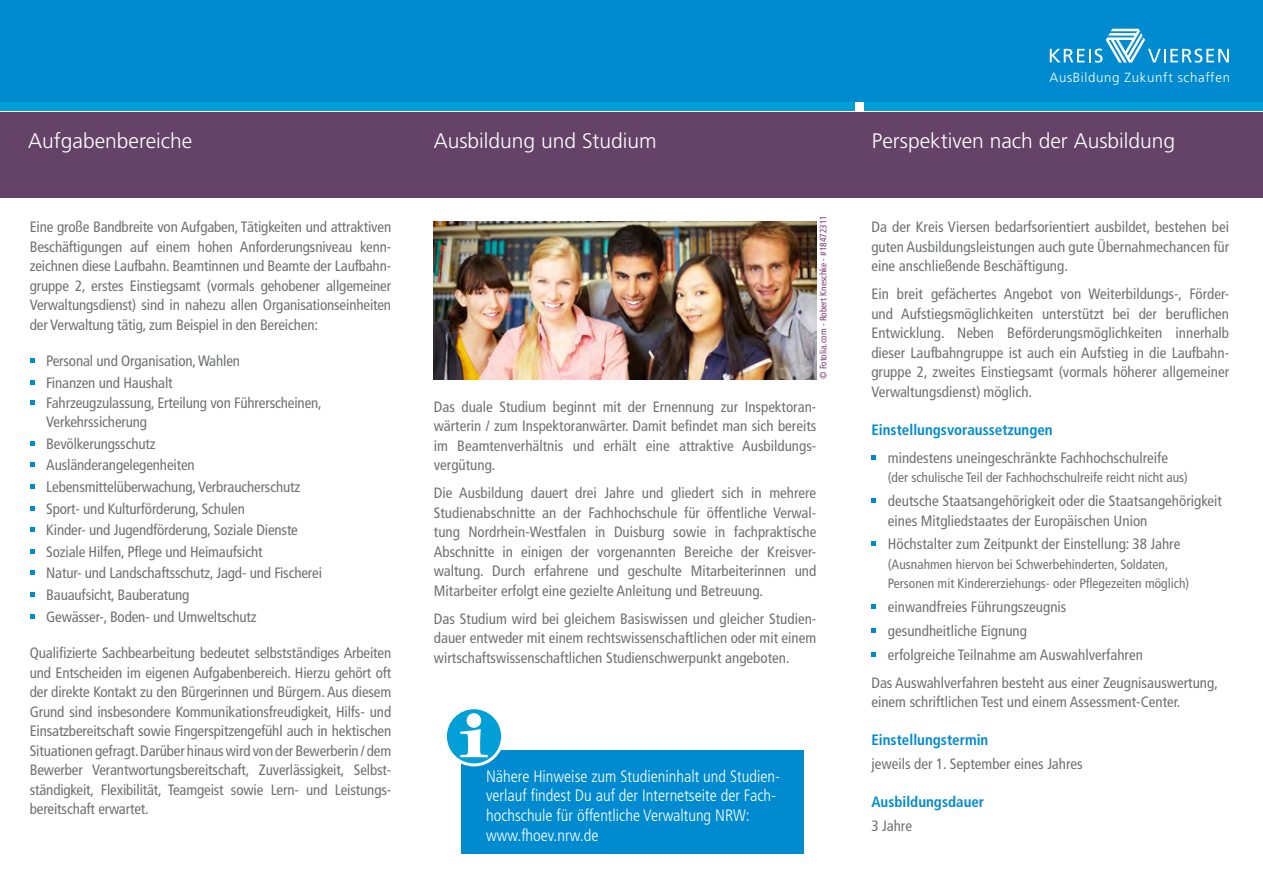
<style>
.page{position:relative;width:1263px;height:893px;background:#fff}
.page>*{position:absolute;margin:0;border:0;box-sizing:border-box;transform-origin:0 0}
.t1{font:300 21px "Frutiger LT Std";color:#fff}
.t2{font:300 condensed 16.5px/19.5px "Frutiger LT Std";color:#fff}
.t3{font:condensed 15px/19.5px "Frutiger LT Std";color:#707172;text-align:justify}
.t4{font:700 condensed 15px "Frutiger LT Std";color:#008bd0}
.t5{font:condensed 13.5px/19.5px "Frutiger LT Std";color:#707172}
.t6{font:300 13.2px "Frutiger LT Std";letter-spacing:.05em;color:#fff}
.t7{font:condensed 9.3px "Frutiger LT Std";color:#823978}
</style>
<div class="page">
<div style="left:0;top:0;width:1263px;height:111px;background:#008bd0"></div>
<div style="left:0;top:102px;width:1263px;height:9px;background:#009fd8"></div>
<div style="left:0;top:113px;width:1263px;height:85px;background:#654267"></div>
<div style="left:855px;top:102px;width:9px;height:9px;background:#fff"></div>
<svg style="left:1050px;top:29px;width:179px;height:34px"></svg>
<svg style="left:871px;top:455px;width:5px;height:5px"></svg>
<svg style="left:871px;top:498px;width:5px;height:5px"></svg>
<svg style="left:871px;top:542px;width:5px;height:4px"></svg>
<svg style="left:871px;top:604px;width:5px;height:5px"></svg>
<svg style="left:871px;top:628px;width:5px;height:5px"></svg>
<svg style="left:871px;top:652px;width:5px;height:4px"></svg>
<svg style="left:30px;top:359px;width:4px;height:4px"></svg>
<svg style="left:30px;top:380px;width:4px;height:5px"></svg>
<svg style="left:30px;top:400px;width:4px;height:4px"></svg>
<svg style="left:30px;top:441px;width:4px;height:4px"></svg>
<svg style="left:30px;top:463px;width:4px;height:4px"></svg>
<svg style="left:30px;top:484px;width:4px;height:5px"></svg>
<svg style="left:30px;top:506px;width:4px;height:4px"></svg>
<svg style="left:30px;top:527px;width:4px;height:5px"></svg>
<svg style="left:30px;top:549px;width:4px;height:5px"></svg>
<svg style="left:30px;top:571px;width:4px;height:4px"></svg>
<svg style="left:30px;top:592px;width:4px;height:5px"></svg>
<svg style="left:30px;top:614px;width:4px;height:4px"></svg>
<div style="left:461px;top:751px;width:342px;height:103px;background:#008bd0"></div>
<svg style="left:445px;top:708px;width:58px;height:57px"></svg>
<div style="left:444px;top:706px;width:60px;height:60px;border:3px solid #fff;border-radius:50%"></div>
<svg style="left:460px;top:713px;width:28px;height:44px"></svg>
<img style="left:434px;top:221px;width:382px;height:158px">
<p class="t6" style="left:1049px;top:70px;width:182px">AusBildung Zukunft schaffen</p>
<h1 class="t1" style="left:28px;top:129px;width:166px">Aufgabenbereiche</h1>
<h1 class="t1" style="left:434px;top:128px;width:224px">Ausbildung und Studium</h1>
<h1 class="t1" style="left:872px;top:128px;width:305px">Perspektiven nach der Ausbildung</h1>
<p class="t3" style="left:30px;top:217px;width:363px">Eine große Bandbreite von Aufgaben, Tätigkeiten und attraktiven Beschäftigungen auf einem hohen Anforderungsniveau kenn&shy;zeichnen diese Laufbahn. Beamtinnen und Beamte der Laufbahn&shy;gruppe 2, erstes Einstiegsamt (vormals gehobener allgemeiner Verwaltungsdienst) sind in nahezu allen Organisationseinheiten der Verwaltung tätig, zum Beispiel in den Bereichen:</p>
<p class="t3" style="left:46px;top:350px;width:195px;line-height:21.6px">Personal und Organisation, Wahlen<br>Finanzen und Haushalt</p>
<p class="t3" style="left:46px;top:393px;width:277px">Fahrzeugzulassung, Erteilung von Führerscheinen,<br>Verkehrssicherung</p>
<p class="t3" style="left:46px;top:433px;width:277px;line-height:21.6px;text-align:left">Bevölkerungsschutz<br>Ausländerangelegenheiten Lebensmittelüberwachung, Verbraucherschutz Sport- und Kulturförderung, Schulen<br>Kinder- und Jugendförderung, Soziale Dienste Soziale Hilfen, Pflege und Heimaufsicht<br>Natur- und Landschaftsschutz, Jagd- und Fischerei Bauaufsicht, Bauberatung<br>Gewässer-, Boden- und Umweltschutz</p>
<p class="t3" style="left:30px;top:643px;width:363px">Qualifizierte Sachbearbeitung bedeutet selbstständiges Arbeiten und Entscheiden im eigenen Aufgabenbereich. Hierzu gehört oft der direkte Kontakt zu den Bürgerinnen und Bürgern. Aus diesem Grund sind insbesondere Kommunikationsfreudigkeit, Hilfs- und Einsatzbereitschaft sowie Fingerspitzengefühl auch in hektischen Situationen gefragt. Darüber hinaus wird von der Bewerberin / dem Bewerber Verantwortungsbereitschaft, Zuverlässigkeit, Selbst&shy;ständigkeit, Flexibilität, Teamgeist sowie Lern- und Leistungs&shy;bereitschaft erwartet.</p>
<p class="t7" style="left:818px;top:379px;width:165px;rotate:-90deg">© Fotolia.com - Robert Kneschke - #18472311</p>
<p class="t3" style="left:434px;top:397px;width:384px">Das duale Studium beginnt mit der Ernennung zur Inspektoran&shy;wärterin / zum Inspektoranwärter. Damit befindet man sich bereits im Beamtenverhältnis und erhält eine attraktive Ausbildungs&shy;vergütung.</p>
<p class="t3" style="left:434px;top:483px;width:384px">Die Ausbildung dauert drei Jahre und gliedert sich in mehrere Studienabschnitte an der Fachhochschule für öffentliche Verwal&shy;tung Nordrhein-Westfalen in Duisburg sowie in fachpraktische Abschnitte in einigen der vorgenannten Bereiche der Kreisver&shy;waltung. Durch erfahrene und geschulte Mitarbeiterinnen und Mitarbeiter erfolgt eine gezielte Anleitung und Betreuung.</p>
<p class="t3" style="left:434px;top:609px;width:384px">Das Studium wird bei gleichem Basiswissen und gleicher Studien&shy;dauer entweder mit einem rechtswissenschaftlichen oder mit einem wirtschaftswissenschaftlichen Studienschwerpunkt angeboten.</p>
<p class="t2" style="left:486px;top:767px;width:295px">Nähere Hinweise zum Studieninhalt und Studien&shy;verlauf findest Du auf der Internetseite der Fach&shy;hochschule für öffentliche Verwaltung NRW: www.fhoev.nrw.de</p>
<p class="t3" style="left:871px;top:218px;width:359px">Da der Kreis Viersen bedarfsorientiert ausbildet, bestehen bei guten Ausbildungsleistungen auch gute Übernahmechancen für eine anschließende Beschäftigung.</p>
<p class="t3" style="left:871px;top:285px;width:359px">Ein breit gefächertes Angebot von Weiterbildungs-, Förder&shy;und Aufstiegsmöglichkeiten unterstützt bei der beruflichen Entwicklung. Neben Beförderungsmöglichkeiten innerhalb dieser Laufbahngruppe ist auch ein Aufstieg in die Laufbahn&shy;gruppe 2, zweites Einstiegsamt (vormals höherer allgemeiner Verwaltungsdienst) möglich.</p>
<p class="t4" style="left:871px;top:421px;width:183px">Einstellungsvoraussetzungen</p>
<p class="t3" style="left:888px;top:448px;width:282px">mindestens uneingeschränkte Fachhochschulreife</p>
<p class="t5" style="left:888px;top:468px;width:302px">(der schulische Teil der Fachhochschulreife reicht nicht aus)</p>
<p class="t3" style="left:888px;top:491px;width:335px">deutsche Staatsangehörigkeit oder die Staatsangehörigkeit eines Mitgliedstaates der Europäischen Union</p>
<p class="t3" style="left:888px;top:535px;width:294px">Höchstalter zum Zeitpunkt der Einstellung: 38 Jahre</p>
<p class="t5" style="left:888px;top:555px;width:303px">(Ausnahmen hiervon bei Schwerbehinderten, Soldaten,<br>Personen mit Kindererziehungs- oder Pflegezeiten möglich)</p>
<p class="t3" style="left:888px;top:595px;width:256px;line-height:23.7px;text-align:left">einwandfreies Führungszeugnis gesundheitliche Eignung<br>erfolgreiche Teilnahme am Auswahlverfahren</p>
<p class="t3" style="left:871px;top:673px;width:348px">Das Auswahlverfahren besteht aus einer Zeugnisauswertung, einem schriftlichen Test und einem Assessment-Center.</p>
<p class="t4" style="left:871px;top:731px;width:119px">Einstellungstermin</p>
<p class="t3" style="left:871px;top:754px;width:213px">jeweils der 1. September eines Jahres</p>
<p class="t4" style="left:871px;top:793px;width:114px">Ausbildungsdauer</p>
<p class="t3" style="left:871px;top:816px;width:42px">3 Jahre</p>
</div>
